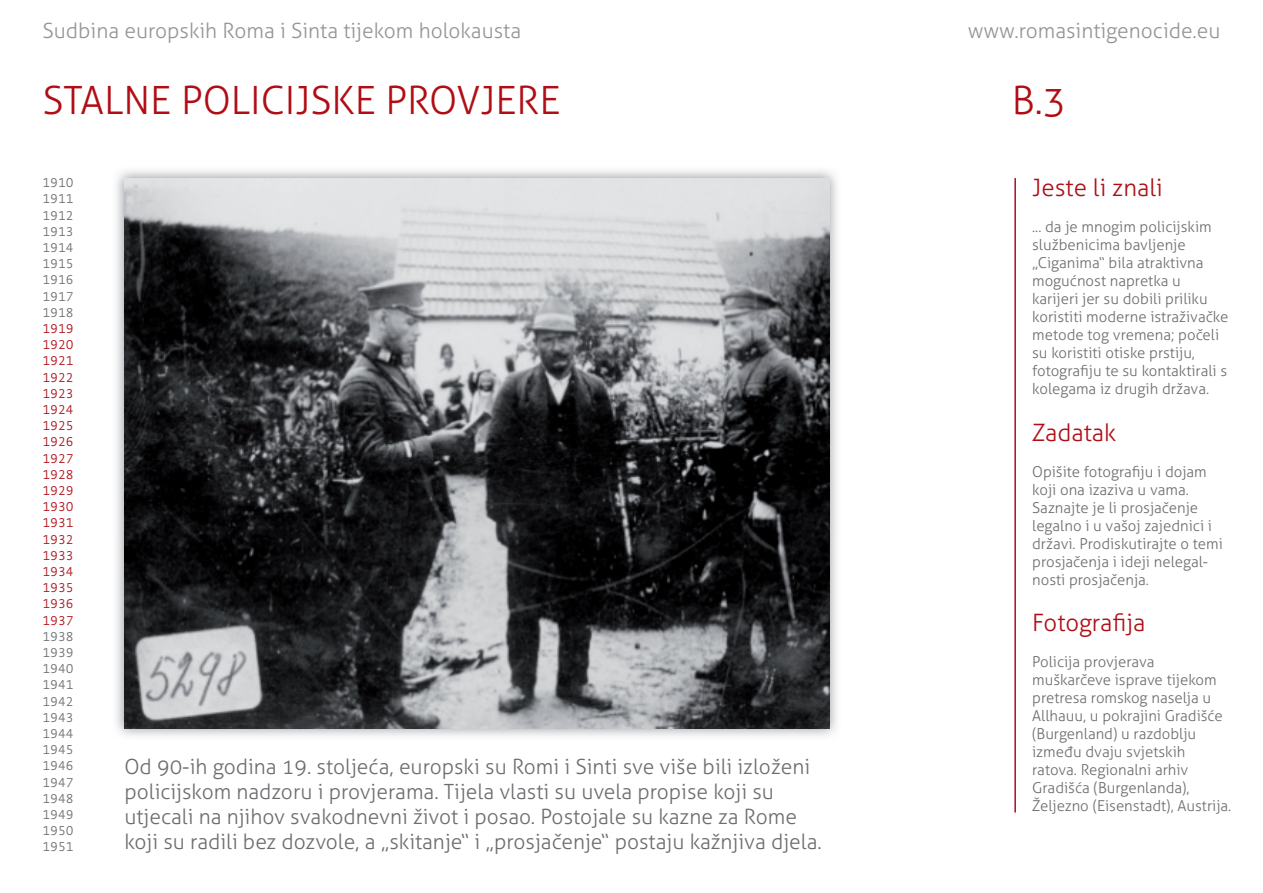
<style>
.page{position:relative;width:1263px;height:893px;background:#fff}
.page>*{position:absolute;margin:0;border:0;box-sizing:border-box;transform-origin:0 0}
.t1{font:300 39px "Aller";color:#b00d15}
.t2{font:300 24px "Aller";color:#b00d15}
.t3{font:300 21px/25.2px "Aller";color:#6c6d70}
.t4{font:300 21px "Aller";color:#939598}
.t5{font:300 15px/18px "Aller";color:#6c6d70}
.t6{font:300 13.5px/16.2px "Strada TF";color:#6c6d70;text-align:justify}
.t7{font:300 13.5px/16.2px "Strada TF";color:#b00d15;text-align:justify}
</style>
<div class="page">
<img style="left:116px;top:170px;width:721px;height:566px">
<img style="left:124px;top:178px;width:705px;height:550px">
<hr style="left:1014px;top:178px;width:2px;height:634px;background:#b00d15">
<h3 class="t4" style="left:43px;top:18px;width:480px">Sudbina europskih Roma i Sinta tijekom holokausta</h3>
<h3 class="t4" style="left:968px;top:18px;width:254px">www.romasintigenocide.eu</h3>
<h1 class="t1" style="left:43px;top:76px;width:519px">STALNE POLICIJSKE PROVJERE</h1>
<h1 class="t1" style="left:1012px;top:76px;width:56px">B.3</h1>
<p class="t6" style="left:43px;top:175px;width:33px">1910<br>1911<br>1912<br>1913<br>1914<br>1915<br>1916<br>1917<br>1918</p>
<p class="t7" style="left:43px;top:320px;width:33px">1919<br>1920<br>1921<br>1922<br>1923<br>1924<br>1925<br>1926<br>1927<br>1928<br>1929<br>1930<br>1931<br>1932<br>1933<br>1934<br>1935<br>1936<br>1937</p>
<p class="t6" style="left:43px;top:628px;width:33px">1938<br>1939<br>1940<br>1941<br>1942<br>1943<br>1944<br>1945<br>1946<br>1947<br>1948<br>1949<br>1950<br>1951</p>
<p class="t3" style="left:124px;top:753px;width:699px">Od 90-ih godina 19. stoljeća, europski su Romi i Sinti sve više bili izloženi policijskom nadzoru i provjerama. Tijela vlasti su uvela propise koji su utjecali na njihov svakodnevni život i posao. Postojale su kazne za Rome koji su radili bez dozvole, a „skitanje“ i „prosjačenje“ postaju kažnjiva djela.</p>
<h2 class="t2" style="left:1032px;top:173px;width:132px">Jeste li znali</h2>
<p class="t5" style="left:1032px;top:217px;width:198px">... da je mnogim policijskim službenicima bavljenje „Ciganima“ bila atraktivna mogućnost napretka u karijeri jer su dobili priliku koristiti moderne istraživačke metode tog vremena; počeli su koristiti otiske prstiju, fotografiju te su kontaktirali s kolegama iz drugih država.</p>
<h2 class="t2" style="left:1032px;top:418px;width:85px">Zadatak</h2>
<p class="t5" style="left:1032px;top:462px;width:192px">Opišite fotografiju i dojam koji ona izaziva u vama.<br>Saznajte je li prosjačenje legalno i u vašoj zajednici i državi. Prodiskutirajte o temi prosjačenja i ideji nelegal&shy;nosti prosjačenja.</p>
<h2 class="t2" style="left:1032px;top:608px;width:115px">Fotografija</h2>
<p class="t5" style="left:1032px;top:653px;width:201px">Policija provjerava muškarčeve isprave tijekom pretresa romskog naselja u<br>Allhauu, u pokrajini Gradišće (Burgenland) u razdoblju između dvaju svjetskih ratova. Regionalni arhiv<br>Gradišća (Burgenlanda),<br>Željezno (Eisenstadt), Austrija.</p>
</div>
